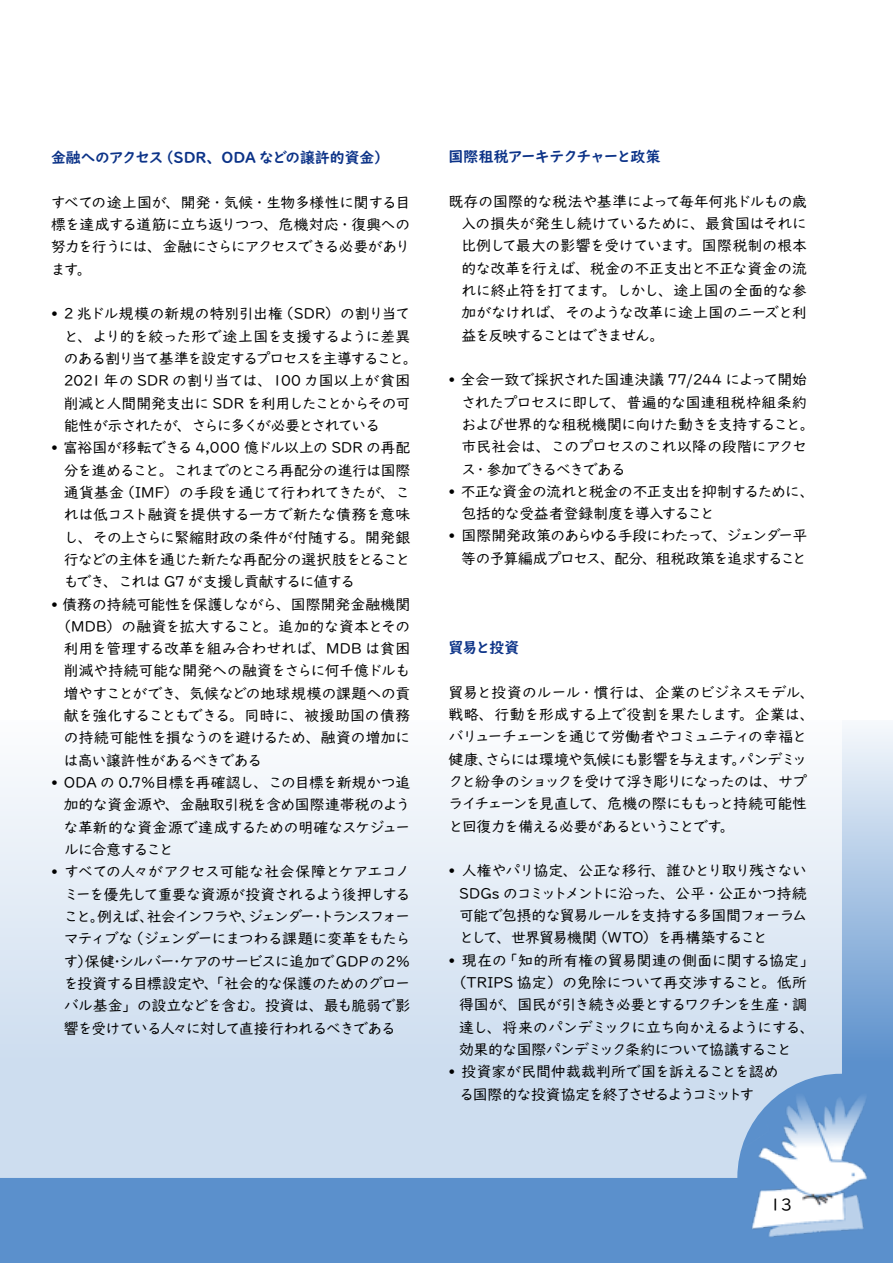
<style>
.page{position:relative;width:893px;height:1263px;background:#fff}
.page>*{position:absolute;margin:0;border:0;box-sizing:border-box;transform-origin:0 0}
.t1{font:16.95px "UD Digi Kyokasho Pro N";color:#000}
.t2{font:14.85px/22.4px "UD Digi Kyokasho Pro N";letter-spacing:-.045em;color:#000;text-align:justify}
.t3{font:14.85px "UD Digi Kyokasho Pro N";letter-spacing:-.02em;color:#000}
.t4{font:14.85px/22.4px "UD Digi Kyokasho Pro N";letter-spacing:-.075em;color:#000;text-align:right}
.t5{font:14.85px "UD Digi Kyokasho Pro N";color:#000}
.t6{font:14.85px "UD Digi Kyokasho Pro N";letter-spacing:-.005em;color:#000}
.t7{font:700 14.85px "UD Digi Kyokasho Pro N";letter-spacing:-.01em;color:#0c3388}
.t8{font:14.85px "UD Digi Kyokasho Pro N";letter-spacing:-.01em;color:#000}
.t9{font:14.85px "UD Digi Kyokasho Pro N";letter-spacing:-.08em;color:#000}
.t10{font:14.85px "UD Digi Kyokasho Pro N";letter-spacing:-.015em;color:#000}
.t11{font:700 14.85px "UD Digi Kyokasho Pro N";letter-spacing:-.07em;color:#0c3388}
.t12{font:700 14.85px "UD Digi Kyokasho Pro N";letter-spacing:-.035em;color:#0c3388}
.s1{font-weight:800}
</style>
<div class="page">
<svg style="left:0;top:725px;width:893px;height:538px;background:#6a9ad0"></svg>
<img style="left:737px;top:1066px;width:141px;height:178px">
<svg style="left:0;top:725px;width:842px;height:453px"></svg>
<p class="t7" style="left:51px;top:145px;width:339px">金融へのアクセス（SDR、ODA などの譲許的資金）</p>
<p class="t2" style="left:51px;top:190px;width:361px">すべての途上国が、開発・気候・生物多様性に関する目標を達成する道筋に立ち返りつつ、危機対応・復興への努力を行うには、金融にさらにアクセスできる必要があります。</p>
<p class="t2" style="left:64px;top:302px;width:355px;text-align:left;text-indent:-13px"><span class="s1">•</span> 2 兆ドル規模の新規の特別引出権（SDR）の割り当てと、より的を絞った形で途上国を支援するように差異のある割り当て基準を設定するプロセスを主導すること。<br>2021 年の SDR の割り当ては、100 カ国以上が貧困削減と人間開発支出に SDR を利用したことからその可能性が示されたが、さらに多くが必要とされている</p>
<p class="t2" style="left:64px;top:436px;width:348px;text-indent:-13px"><span class="s1">•</span> 富裕国が移転できる 4,000 億ドル以上の SDR の再配分を進めること。これまでのところ再配分の進行は国際通貨基金（IMF）の手段を通じて行われてきたが、これは低コスト融資を提供する一方で新たな債務を意味し、その上さらに緊縮財政の条件が付随する。開発銀行などの主体を通じた新たな再配分の選択肢をとることもでき、これは G7 が支援し貢献するに値する</p>
<p class="t8" style="left:51px;top:591px;width:361px"><span class="s1">•</span> 債務の持続可能性を保護しながら、国際開発金融機関</p>
<p class="t6" style="left:56px;top:614px;width:355px">（MDB）の融資を拡大すること。追加的な資本とその</p>
<p class="t6" style="left:64px;top:636px;width:348px">利用を管理する改革を組み合わせれば、MDB は貧困</p>
<p class="t10" style="left:64px;top:658px;width:348px">削減や持続可能な開発への融資をさらに何千億ドルも</p>
<p class="t3" style="left:64px;top:681px;width:348px">増やすことができ、気候などの地球規模の課題への貢</p>
<p class="t3" style="left:64px;top:703px;width:348px">献を強化することもできる。同時に、被援助国の債務</p>
<p class="t3" style="left:64px;top:725px;width:348px">の持続可能性を損なうのを避けるため、融資の増加に</p>
<p class="t2" style="left:64px;top:748px;width:200px">は高い譲許性があるべきである</p>
<p class="t2" style="left:64px;top:771px;width:348px;text-indent:-13px"><span class="s1">•</span> ODA の 0.7％目標を再確認し、この目標を新規かつ追加的な資金源や、金融取引税を含め国際連帯税のような革新的な資金源で達成するための明確なスケジュールに合意すること</p>
<p class="t2" style="left:64px;top:860px;width:348px;text-indent:-13px"><span class="s1">•</span> すべての人々がアクセス可能な社会保障とケアエコノミーを優先して重要な資源が投資されるよう後押しすること。例えば、社会インフラや、ジェンダー・トランスフォーマティブな（ジェンダーにまつわる課題に変革をもたらす）保健・シルバー・ケアのサービスに追加でGDP の2％を投資する目標設定や、「社会的な保護のためのグローバル基金」の設立などを含む。投資は、最も脆弱で影響を受けている人々に対して直接行われるべきである</p>
<p class="t11" style="left:449px;top:144px;width:213px">国際租税アーキテクチャーと政策</p>
<p class="t2" style="left:461px;top:189px;width:347px;text-indent:-13px">既存の国際的な税法や基準によって毎年何兆ドルもの歳入の損失が発生し続けているために、最貧国はそれに比例して最大の影響を受けています。国際税制の根本的な改革を行えば、税金の不正支出と不正な資金の流れに終止符を打てます。しかし、途上国の全面的な参加がなければ、そのような改革に途上国のニーズと利益を反映することはできません。</p>
<p class="t2" style="left:461px;top:368px;width:355px;text-align:left;text-indent:-13px"><span class="s1">•</span> 全会一致で採択された国連決議 77/244 によって開始されたプロセスに即して、普遍的な国連租税枠組条約および世界的な租税機関に向けた動きを支持すること。市民社会は、このプロセスのこれ以降の段階にアクセス・参加できるべきである</p>
<p class="t2" style="left:461px;top:479px;width:355px;text-indent:-13px"><span class="s1">•</span> 不正な資金の流れと税金の不正支出を抑制するために、包括的な受益者登録制度を導入すること</p>
<p class="t4" style="left:449px;top:524px;width:360px"><span class="s1">•</span> 国際開発政策のあらゆる手段にわたって、ジェンダー平等の予算編成プロセス、配分、租税政策を追求すること</p>
<p class="t12" style="left:449px;top:635px;width:72px">貿易と投資</p>
<p class="t2" style="left:449px;top:680px;width:367px;text-align:left">貿易と投資のルール・慣行は、企業のビジネスモデル、戦略、行動を形成する上で役割を果たします。企業は、バリューチェーンを通じて労働者やコミュニティの幸福と健康、さらには環境や気候にも影響を与えます。パンデミックと紛争のショックを受けて浮き彫りになったのは、サプライチェーンを見直して、危機の際にももっと持続可能性と回復力を備える必要があるということです。</p>
<p class="t2" style="left:459px;top:859px;width:350px;text-indent:-11px"><span class="s1">•</span> 人権やパリ協定、公正な移行、誰ひとり取り残さないSDGs のコミットメントに沿った、公平・公正かつ持続可能で包摂的な貿易ルールを支持する多国間フォーラムとして、世界貿易機関（WTO）を再構築すること</p>
<p class="t5" style="left:449px;top:948px;width:367px"><span class="s1">•</span> 現在の「知的所有権の貿易関連の側面に関する協定」</p>
<p class="t5" style="left:452px;top:970px;width:357px">（TRIPS 協定）の免除について再交渉すること。低所</p>
<p class="t9" style="left:459px;top:992px;width:350px">得国が、国民が引き続き必要とするワクチンを生産・調</p>
<p class="t2" style="left:459px;top:1015px;width:357px">達し、将来のパンデミックに立ち向かえるようにする、</p>
<p class="t2" style="left:459px;top:1037px;width:334px">効果的な国際パンデミック条約について協議すること</p>
<p class="t2" style="left:459px;top:1060px;width:321px;text-indent:-11px"><span class="s1">•</span> 投資家が民間仲裁裁判所で国を訴えることを認める国際的な投資協定を終了させるようコミットす</p>
<p class="t1" style="left:770px;top:1191px;width:24px">13</p>
</div>
